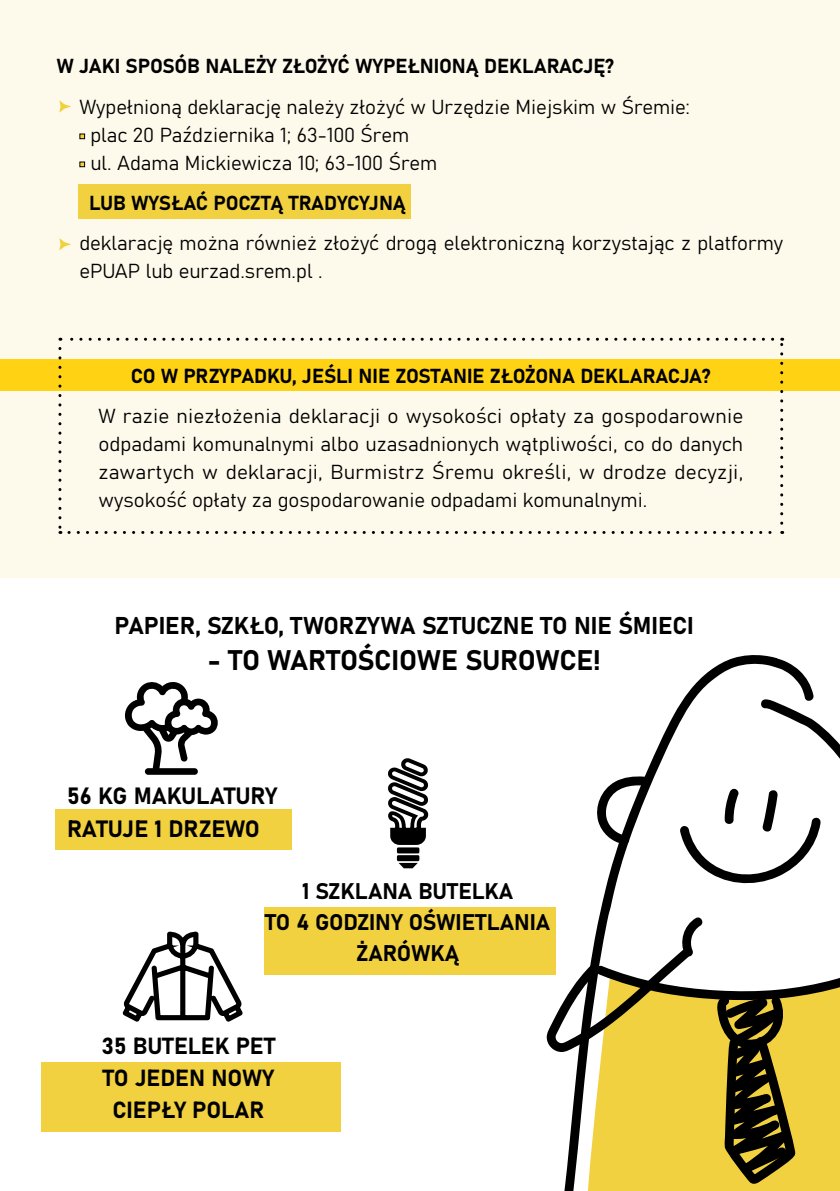
<style>
.page{position:relative;width:840px;height:1191px;background:#fff}
.page>*{position:absolute;margin:0;border:0;box-sizing:border-box;transform-origin:0 0}
.t1{font:28px "Bahnschrift";letter-spacing:-.01em;color:#000}
.t2{font:24px "Bahnschrift";color:#000}
.t3{font:23.2px/32.6px "Bahnschrift";letter-spacing:-.01em;color:#000}
.t4{font:23px/32.2px "Bahnschrift";color:#000;text-align:center}
.t5{font:22.4px/31.2px "Bahnschrift";color:#000;text-align:center}
.t6{font:20px/28px "Bahnschrift";color:#000}
.s1{color:#f2d140}
</style>
<div class="page">
<svg style="left:683px;top:655px;width:131px;height:44px"></svg>
<svg style="left:546px;top:699px;width:293px;height:492px"></svg>
<div style="left:55px;top:808px;width:236px;height:41px;background:#f2d140"></div>
<svg style="left:125px;top:682px;width:93px;height:93px"></svg>
<div style="left:264px;top:906px;width:291px;height:68px;background:#f2d140"></div>
<svg style="left:388px;top:758px;width:41px;height:110px"></svg>
<div style="left:41px;top:1062px;width:300px;height:70px;background:#f2d140"></div>
<svg style="left:122px;top:931px;width:121px;height:91px"></svg>
<div style="left:0;top:0;width:839px;height:578px;background:#fdfaec"></div>
<div style="left:78px;top:185px;width:332px;height:34px;background:#f2d140"></div>
<svg style="left:59px;top:100px;width:12px;height:13px"></svg>
<svg style="left:59px;top:238px;width:12px;height:12px"></svg>
<div style="left:0;top:359px;width:839px;height:31px;background:#ffd313"></div>
<svg style="left:58px;top:348px;width:3px;height:186px"></svg>
<svg style="left:69px;top:531px;width:713px;height:3px"></svg>
<svg style="left:779px;top:338px;width:3px;height:185px"></svg>
<svg style="left:60px;top:338px;width:712px;height:3px"></svg>
<p class="t6" style="left:79px;top:44px;width:612px;line-height:41px;text-indent:-23px">W JAKI SPOSÓB NALEŻY ZŁOŻYĆ WYPEŁNIONĄ DEKLARACJĘ?<br>Wypełnioną deklarację należy złożyć w Urzędzie Miejskim w Śremie:</p>
<p class="t6" style="left:79px;top:119px;width:331px"><span class="s1">•</span> plac 20 Października 1; 63-100 Śrem</p>
<p class="t6" style="left:79px;top:147px;width:359px"><span class="s1">•</span> ul. Adama Mickiewicza 10; 63-100 Śrem</p>
<p class="t6" style="left:89px;top:187px;width:318px">LUB WYSŁAĆ POCZTĄ TRADYCYJNĄ</p>
<p class="t6" style="left:79px;top:227px;width:704px">deklarację można również złożyć drogą elektroniczną korzystając z platformy</p>
<p class="t6" style="left:79px;top:255px;width:245px">ePUAP lub eurzad.srem.pl .</p>
<p class="t6" style="left:98px;top:354px;width:646px;line-height:40px;text-align:center">CO W PRZYPADKU, JEŚLI NIE ZOSTANIE ZŁOŻONA DEKLARACJA?<br>W razie niezłożenia deklaracji o wysokości opłaty za gospodarownie</p>
<p class="t6" style="left:98px;top:428px;width:646px;text-align:justify">odpadami komunalnymi albo uzasadnionych wątpliwości, co do danych zawartych w deklaracji, Burmistrz Śremu określi, w drodze decyzji, wysokość opłaty za gospodarowanie odpadami komunalnymi.</p>
<p class="t2" style="left:114px;top:608px;width:580px">PAPIER, SZKŁO, TWORZYWA SZTUCZNE TO NIE ŚMIECI</p>
<h1 class="t1" style="left:207px;top:639px;width:394px">- TO WARTOŚCIOWE SUROWCE!</h1>
<p class="t3" style="left:67px;top:778px;width:211px">56 KG MAKULATURY<br>RATUJE 1 DRZEWO</p>
<p class="t5" style="left:265px;top:873px;width:286px">1 SZKLANA BUTELKA<br>TO 4 GODZINY OŚWIETLANIA<br>ŻARÓWKĄ</p>
<p class="t4" style="left:102px;top:1028px;width:175px">35 BUTELEK PET<br>TO JEDEN NOWY<br>CIEPŁY POLAR</p>
</div>
